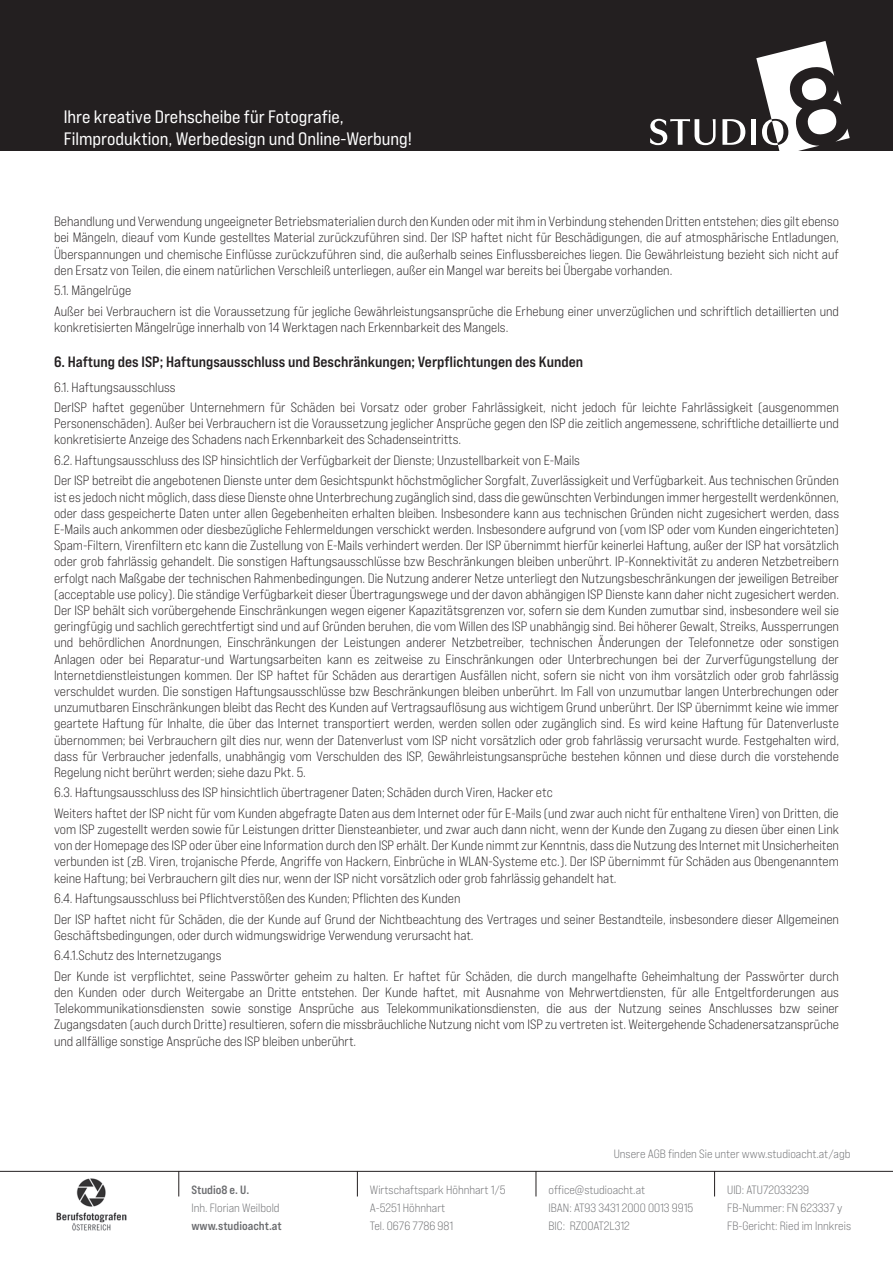
<style>
.page{position:relative;width:893px;height:1263px;background:#fff}
.page>*{position:absolute;margin:0;border:0;box-sizing:border-box;transform-origin:0 0}
.t1{font:18px/21.6px "Bebas Neue Pro Exp Rg";color:#fff}
.t2{font:15px "Bebas Neue Pro Exp Bd";color:#231f20}
.t3{font:13.5px/16.2px "Bebas Neue Pro Exp Bk";color:#231f20}
.t4{font:12px/18px "Bebas Neue Pro Exp Bk";color:#6c6d70}
.t5{font:12px "Bebas Neue Pro Exp Bd";color:#6c6d70}
</style>
<div class="page">
<div style="left:0;top:0;width:893px;height:150px;background:#231f20"></div>
<hr style="left:0;top:1171px;width:893px;height:1px;background:#231f20">
<svg style="left:179px;top:1171px;width:1px;height:25px"></svg>
<svg style="left:357px;top:1172px;width:1px;height:24px"></svg>
<svg style="left:536px;top:1171px;width:1px;height:25px"></svg>
<svg style="left:714px;top:1172px;width:1px;height:24px"></svg>
<svg style="left:650px;top:119px;width:66px;height:26px"></svg>
<svg style="left:722px;top:119px;width:23px;height:26px"></svg>
<div style="left:751px;top:119px;width:5px;height:26px;background:#fff"></div>
<svg style="left:756px;top:41px;width:94px;height:110px"></svg>
<img style="left:57px;top:1178px;width:70px;height:53px">
<h1 class="t1" style="left:64px;top:106px;width:350px">Ihre kreative Drehscheibe für Fotografie,<br>Filmproduktion, Werbedesign und Online-Werbung!</h1>
<p class="t3" style="left:54px;top:213px;width:786px;text-align:justify">Behandlung und Verwendung ungeeigneter Betriebsmaterialien durch den Kunden oder mit ihm in Verbindung stehenden Dritten entstehen; dies gilt ebenso bei Mängeln, dieauf vom Kunde gestelltes Material zurückzuführen sind. Der ISP haftet nicht für Beschädigungen, die auf atmosphärische Entladungen, Überspannungen und chemische Einflüsse zurückzuführen sind, die außerhalb seines Einflussbereiches liegen. Die Gewährleistung bezieht sich nicht auf den Ersatz von Teilen, die einem natürlichen Verschleiß unterliegen, außer ein Mangel war bereits bei Übergabe vorhanden.</p>
<p class="t3" style="left:54px;top:280px;width:786px;line-height:20.4px">5.1. Mängelrüge<br>Außer bei Verbrauchern ist die Voraussetzung für jegliche Gewährleistungsansprüche die Erhebung einer unverzüglichen und schriftlich detaillierten und</p>
<p class="t3" style="left:54px;top:319px;width:456px">konkretisierten Mängelrüge innerhalb von 14 Werktagen nach Erkennbarkeit des Mangels.</p>
<p class="t2" style="left:54px;top:352px;width:531px">6. Haftung des ISP; Haftungsausschluss und Beschränkungen; Verpflichtungen des Kunden</p>
<p class="t3" style="left:54px;top:376px;width:786px;line-height:20.4px">6.1. Haftungsausschluss<br>DerISP haftet gegenüber Unternehmern für Schäden bei Vorsatz oder grober Fahrlässigkeit, nicht jedoch für leichte Fahrlässigkeit (ausgenommen</p>
<p class="t3" style="left:54px;top:415px;width:786px">Personenschäden). Außer bei Verbrauchern ist die Voraussetzung jeglicher Ansprüche gegen den ISP die zeitlich angemessene, schriftliche detaillierte und konkretisierte Anzeige des Schadens nach Erkennbarkeit des Schadenseintritts.</p>
<p class="t3" style="left:54px;top:450px;width:786px;line-height:20.4px">6.2. Haftungsausschluss des ISP hinsichtlich der Verfügbarkeit der Dienste; Unzustellbarkeit von E-Mails<br>Der ISP betreibt die angebotenen Dienste unter dem Gesichtspunkt höchstmöglicher Sorgfalt, Zuverlässigkeit und Verfügbarkeit. Aus technischen Gründen</p>
<p class="t3" style="left:54px;top:488px;width:787px;text-align:justify">ist es jedoch nicht möglich, dass diese Dienste ohne Unterbrechung zugänglich sind, dass die gewünschten Verbindungen immer hergestellt werdenkönnen, oder dass gespeicherte Daten unter allen Gegebenheiten erhalten bleiben. Insbesondere kann aus technischen Gründen nicht zugesichert werden, dass E-Mails auch ankommen oder diesbezügliche Fehlermeldungen verschickt werden. Insbesondere aufgrund von (vom ISP oder vom Kunden eingerichteten)<br>Spam-Filtern, Virenfiltern etc kann die Zustellung von E-Mails verhindert werden. Der ISP übernimmt hierfür keinerlei Haftung, außer der ISP hat vorsätzlich oder grob fahrlässig gehandelt. Die sonstigen Haftungsausschlüsse bzw Beschränkungen bleiben unberührt. IP-Konnektivität zu anderen Netzbetreibern erfolgt nach Maßgabe der technischen Rahmenbedingungen. Die Nutzung anderer Netze unterliegt den Nutzungsbeschränkungen der jeweiligen Betreiber (acceptable use policy). Die ständige Verfügbarkeit dieser Übertragungswege und der davon abhängigen ISP Dienste kann daher nicht zugesichert werden.<br>Der ISP behält sich vorübergehende Einschränkungen wegen eigener Kapazitätsgrenzen vor, sofern sie dem Kunden zumutbar sind, insbesondere weil sie geringfügig und sachlich gerechtfertigt sind und auf Gründen beruhen, die vom Willen des ISP unabhängig sind. Bei höherer Gewalt, Streiks, Aussperrungen und behördlichen Anordnungen, Einschränkungen der Leistungen anderer Netzbetreiber, technischen Änderungen der Telefonnetze oder sonstigen Anlagen oder bei Reparatur-und Wartungsarbeiten kann es zeitweise zu Einschränkungen oder Unterbrechungen bei der Zurverfügungstellung der Internetdienstleistungen kommen. Der ISP haftet für Schäden aus derartigen Ausfällen nicht, sofern sie nicht von ihm vorsätzlich oder grob fahrlässig verschuldet wurden. Die sonstigen Haftungsausschlüsse bzw Beschränkungen bleiben unberührt. Im Fall von unzumutbar langen Unterbrechungen oder unzumutbaren Einschränkungen bleibt das Recht des Kunden auf Vertragsauflösung aus wichtigem Grund unberührt. Der ISP übernimmt keine wie immer geartete Haftung für Inhalte, die über das Internet transportiert werden, werden sollen oder zugänglich sind. Es wird keine Haftung für Datenverluste übernommen; bei Verbrauchern gilt dies nur, wenn der Datenverlust vom ISP nicht vorsätzlich oder grob fahrlässig verursacht wurde. Festgehalten wird, dass für Verbraucher jedenfalls, unabhängig vom Verschulden des ISP, Gewährleistungsansprüche bestehen können und diese durch die vorstehende Regelung nicht berührt werden; siehe dazu Pkt. 5.</p>
<p class="t3" style="left:54px;top:782px;width:786px;line-height:20.4px">6.3. Haftungsausschluss des ISP hinsichtlich übertragener Daten; Schäden durch Viren, Hacker etc<br>Weiters haftet der ISP nicht für vom Kunden abgefragte Daten aus dem Internet oder für E-Mails (und zwar auch nicht für enthaltene Viren) von Dritten, die</p>
<p class="t3" style="left:54px;top:821px;width:787px;text-align:justify">vom ISP zugestellt werden sowie für Leistungen dritter Diensteanbieter, und zwar auch dann nicht, wenn der Kunde den Zugang zu diesen über einen Link von der Homepage des ISP oder über eine Information durch den ISP erhält. Der Kunde nimmt zur Kenntnis, dass die Nutzung des Internet mit Unsicherheiten verbunden ist (zB. Viren, trojanische Pferde, Angriffe von Hackern, Einbrüche in WLAN-Systeme etc.). Der ISP übernimmt für Schäden aus Obengenanntem keine Haftung; bei Verbrauchern gilt dies nur, wenn der ISP nicht vorsätzlich oder grob fahrlässig gehandelt hat.</p>
<p class="t3" style="left:54px;top:888px;width:787px;line-height:20.4px">6.4. Haftungsausschluss bei Pflichtverstößen des Kunden; Pflichten des Kunden<br>Der ISP haftet nicht für Schäden, die der Kunde auf Grund der Nichtbeachtung des Vertrages und seiner Bestandteile, insbesondere dieser Allgemeinen</p>
<p class="t3" style="left:54px;top:925px;width:786px;line-height:20.4px">Geschäftsbedingungen, oder durch widmungswidrige Verwendung verursacht hat.<br>6.4.1.Schutz des Internetzugangs<br>Der Kunde ist verpflichtet, seine Passwörter geheim zu halten. Er haftet für Schäden, die durch mangelhafte Geheimhaltung der Passwörter durch</p>
<p class="t3" style="left:54px;top:984px;width:786px;text-align:justify">den Kunden oder durch Weitergabe an Dritte entstehen. Der Kunde haftet, mit Ausnahme von Mehrwertdiensten, für alle Entgeltforderungen aus Telekommunikationsdiensten sowie sonstige Ansprüche aus Telekommunikationsdiensten, die aus der Nutzung seines Anschlusses bzw seiner Zugangsdaten (auch durch Dritte) resultieren, sofern die missbräuchliche Nutzung nicht vom ISP zu vertreten ist. Weitergehende Schadenersatzansprüche und allfällige sonstige Ansprüche des ISP bleiben unberührt.</p>
<p class="t5" style="left:191px;top:1182px;width:60px">Studio8 e. U.</p>
<p class="t4" style="left:191px;top:1198px;width:90px">Inh. Florian Weilbold</p>
<p class="t5" style="left:191px;top:1218px;width:92px">www.studioacht.at</p>
<p class="t4" style="left:370px;top:1180px;width:137px">Wirtschaftspark Höhnhart 1/5<br>A-5251 Höhnhart<br>Tel. 0676 7786 981</p>
<p class="t4" style="left:614px;top:1144px;width:238px">Unsere AGB finden Sie unter www.studioacht.at/agb</p>
<p class="t4" style="left:548px;top:1180px;width:146px">office@studioacht.at<br>IBAN: AT93 3431 2000 0013 9915<br>BIC: RZOOAT2L312</p>
<p class="t4" style="left:727px;top:1180px;width:125px">UID: ATU72033239<br>FB-Nummer: FN 623337 y<br>FB-Gericht: Ried im Innkreis</p>
</div>
